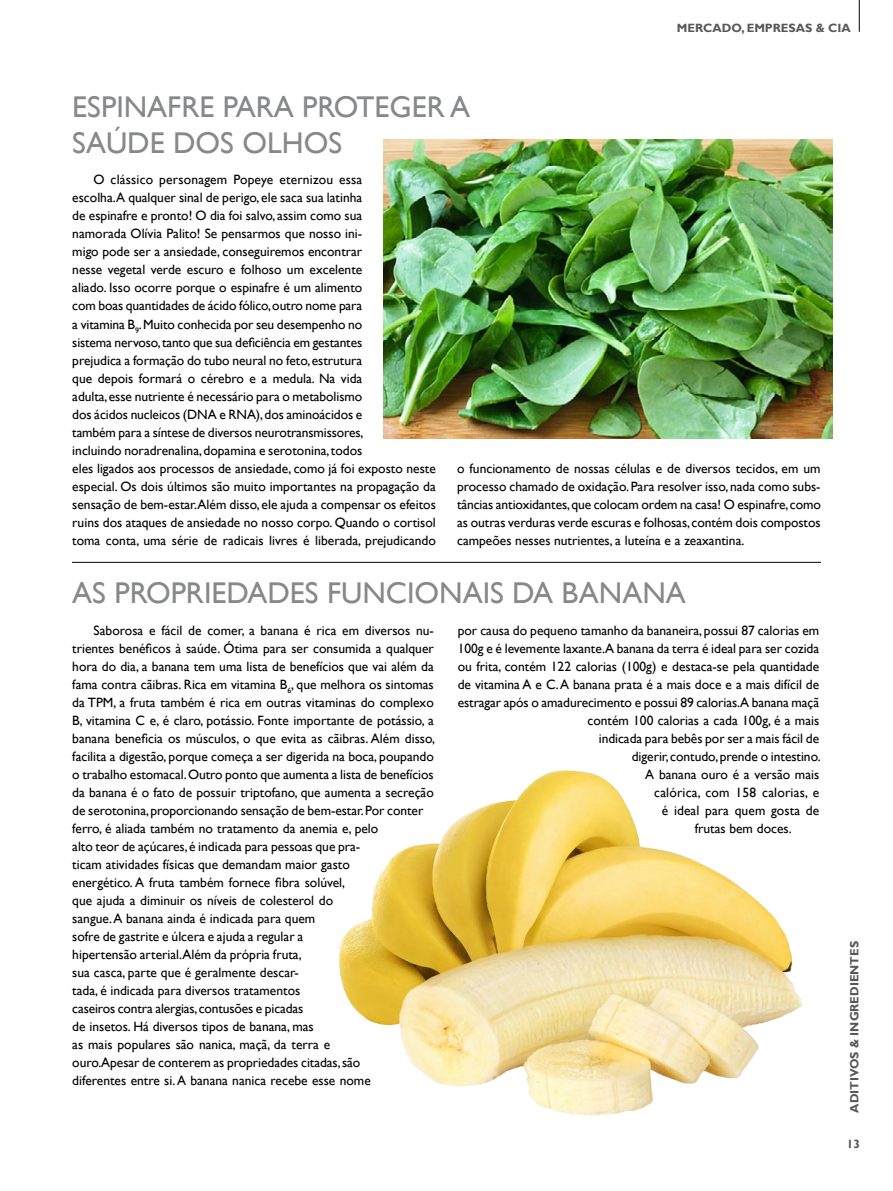
<style>
.page{position:relative;width:893px;height:1191px;background:#fff}
.page>*{position:absolute;margin:0;border:0;box-sizing:border-box;transform-origin:0 0}
.titulo_mercado_lanca{font:30px/36px "Gill Sans";color:#87888a}
.texto_box_mercado_la{font:13.5px/18px "Gill Sans";color:#000}
.t1{font:700 12px "Gill Sans";color:#58585a}
</style>
<div class="page">
<hr style="left:859px;top:0;width:1px;height:32px;background:#000">
<img style="left:384px;top:139px;width:448px;height:300px">
<hr style="left:72px;top:562px;width:748px;height:1px;background:#000">
<img style="left:339px;top:770px;width:464px;height:345px">
<p class="t1" style="left:677px;top:20px;width:175px">MERCADO, EMPRESAS &amp; CIA</p>
<p class="titulo_mercado_lanca" style="left:72px;top:89px;width:400px">ESPINAFRE PARA PROTEGER A<br>SAÚDE DOS OLHOS</p>
<p class="texto_box_mercado_la" style="left:72px;top:171px;width:365px;text-indent:21px">O clássico personagem Popeye eternizou essa<br>escolha.A qualquer sinal de perigo, ele saca sua latinha<br>de espinafre e pronto! O dia foi salvo, assim como sua<br>namorada Olívia Palito! Se pensarmos que nosso ini-<br>migo pode ser a ansiedade, conseguiremos encontrar<br>nesse vegetal verde escuro e folhoso um excelente<br>aliado. Isso ocorre porque o espinafre é um alimento<br>com boas quantidades de ácido fólico, outro nome para<br>a vitamina B<sub>9</sub>. Muito conhecida por seu desempenho no<br>sistema nervoso, tanto que sua deficiência em gestantes<br>prejudica a formação do tubo neural no feto, estrutura<br>que depois formará o cérebro e a medula. Na vida<br>adulta, esse nutriente é necessário para o metabolismo<br>dos ácidos nucleicos (DNA e RNA), dos aminoácidos e<br>também para a síntese de diversos neurotransmissores,<br>incluindo noradrenalina, dopamina e serotonina, todos<br>eles ligados aos processos de ansiedade, como já foi exposto neste especial. Os dois últimos são muito importantes na propagação da sensação de bem-estar.Além disso, ele ajuda a compensar os efeitos ruins dos ataques de ansiedade no nosso corpo. Quando o cortisol toma conta, uma série de radicais livres é liberada, prejudicando</p>
<p class="texto_box_mercado_la" style="left:457px;top:459px;width:365px;text-align:justify">o funcionamento de nossas células e de diversos tecidos, em um processo chamado de oxidação. Para resolver isso, nada como subs&shy;tâncias antioxidantes, que colocam ordem na casa! O espinafre, como as outras verduras verde escuras e folhosas, contém dois compostos campeões nesses nutrientes, a luteína e a zeaxantina.</p>
<p class="titulo_mercado_lanca" style="left:72px;top:575px;width:615px">AS PROPRIEDADES FUNCIONAIS DA BANANA</p>
<p class="texto_box_mercado_la" style="left:72px;top:621px;width:364px;text-indent:21px">Saborosa e fácil de comer, a banana é rica em diversos nu&shy;trientes benéficos à saúde. Ótima para ser consumida a qualquer hora do dia, a banana tem uma lista de benefícios que vai além da fama contra cãibras. Rica em vitamina B<sub>6</sub>, que melhora os sintomas da TPM, a fruta também é rica em outras vitaminas do complexo B, vitamina C e, é claro, potássio. Fonte importante de potássio, a banana beneficia os músculos, o que evita as cãibras. Além disso, facilita a digestão, porque começa a ser digerida na boca, poupando o trabalho estomacal. Outro ponto que aumenta a lista de benefícios da banana é o fato de possuir triptofano, que aumenta a secreção de serotonina, proporcionando sensação de bem-estar. Por conter ferro, é aliada também no tratamento da anemia e, pelo<br>alto teor de açúcares, é indicada para pessoas que pra-<br>ticam atividades físicas que demandam maior gasto<br>energético. A fruta também fornece fibra solúvel,<br>que ajuda a diminuir os níveis de colesterol do<br>sangue. A banana ainda é indicada para quem<br>sofre de gastrite e úlcera e ajuda a regular a<br>hipertensão arterial.Além da própria fruta,<br>sua casca, parte que é geralmente descar-<br>tada, é indicada para diversos tratamentos<br>caseiros contra alergias, contusões e picadas<br>de insetos. Há diversos tipos de banana, mas<br>as mais populares são nanica, maçã, da terra e<br>ouro.Apesar de conterem as propriedades citadas, são<br>diferentes entre si. A banana nanica recebe esse nome</p>
<p class="texto_box_mercado_la" style="left:458px;top:621px;width:363px">por causa do pequeno tamanho da bananeira, possui 87 calorias em</p>
<p class="texto_box_mercado_la" style="left:458px;top:639px;width:363px">100g e é levemente laxante.A banana da terra é ideal para ser cozida</p>
<p class="texto_box_mercado_la" style="left:458px;top:657px;width:363px">ou frita, contém 122 calorias (100g) e destaca-se pela quantidade</p>
<p class="texto_box_mercado_la" style="left:458px;top:675px;width:363px">de vitamina A e C. A banana prata é a mais doce e a mais difícil de</p>
<p class="texto_box_mercado_la" style="left:458px;top:693px;width:363px">estragar após o amadurecimento e possui 89 calorias.A banana maçã</p>
<p class="texto_box_mercado_la" style="left:587px;top:711px;width:233px">contém 100 calorias a cada 100g, é a mais</p>
<p class="texto_box_mercado_la" style="left:599px;top:729px;width:222px">indicada para bebês por ser a mais fácil de</p>
<p class="texto_box_mercado_la" style="left:632px;top:747px;width:190px">digerir, contudo, prende o intestino.</p>
<p class="texto_box_mercado_la" style="left:645px;top:765px;width:176px">A banana ouro é a versão mais</p>
<p class="texto_box_mercado_la" style="left:654px;top:783px;width:166px">calórica, com 158 calorias, e</p>
<p class="texto_box_mercado_la" style="left:662px;top:801px;width:159px">é ideal para quem gosta de</p>
<p class="texto_box_mercado_la" style="left:695px;top:819px;width:98px">frutas bem doces.</p>
<p class="t1" style="left:847px;top:1112px;width:173px;rotate:-90deg">ADITIVOS &amp; INGREDIENTES</p>
<p class="t1" style="left:847px;top:1136px;width:15px">13</p>
</div>
